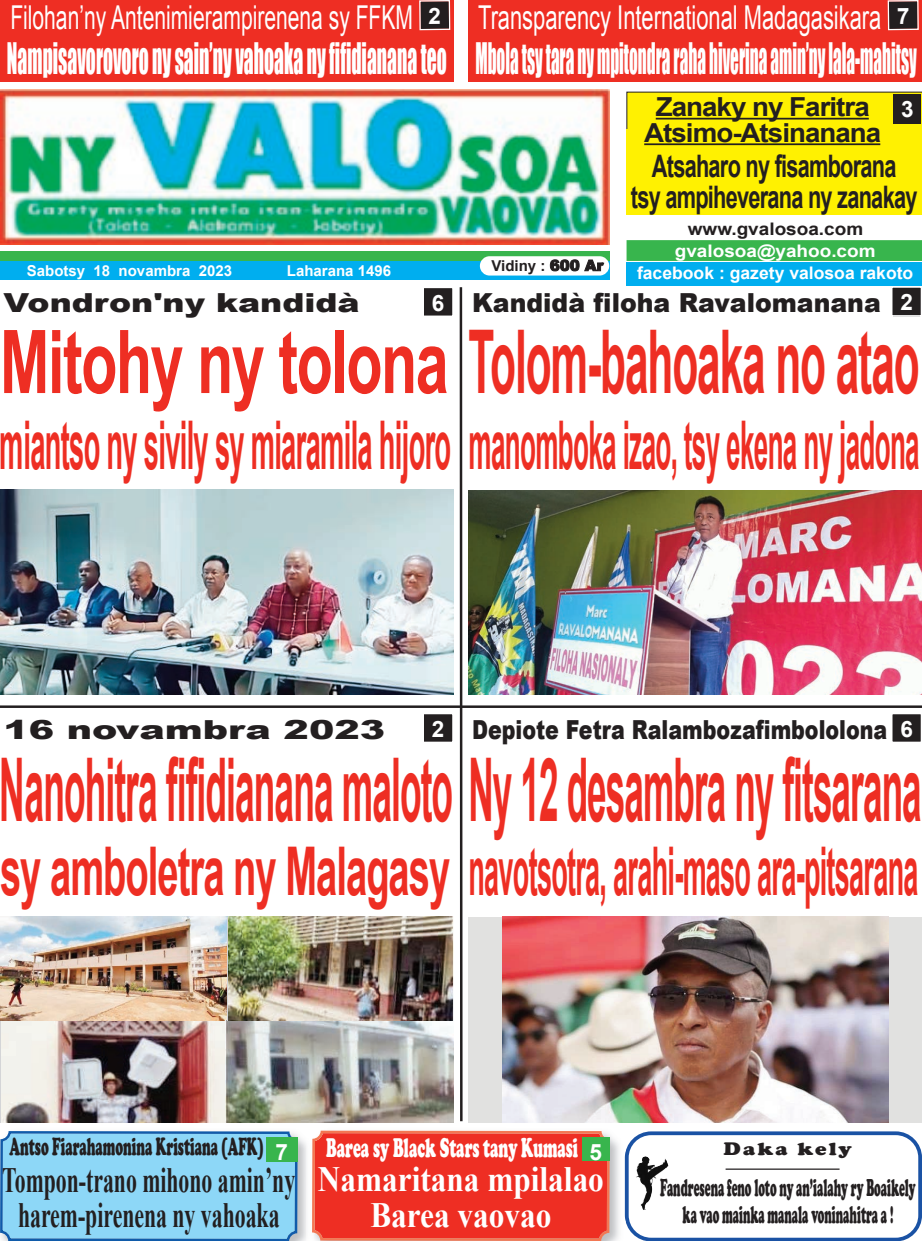
<style>
.page{position:relative;width:922px;height:1241px;background:#fff}
.page>*{position:absolute;margin:0;border:0;box-sizing:border-box;transform-origin:0 0}
.t1{font:700 88px "Arial";letter-spacing:-.025em;color:#ee2e23;scale:.4 1}
.t2{font:700 88px "Arial";letter-spacing:-.025em;color:#ee2e23;scale:.67 1}
.t3{font:700 67.25px "Arial";letter-spacing:-.025em;color:#ee2e23;scale:.41 1}
.t4{font:700 67.25px "Arial";letter-spacing:-.025em;color:#ee2e23;scale:.57 1}
.t5{font:39.88px "Impact";color:#fff;scale:.43 1}
.t6{font:39.88px "Impact";color:#fff;scale:.49 1}
.t7{font:700 35.5px/35.5px "Times New Roman";color:#231f20;text-align:center;scale:.61 1}
.t8{font:700 35.5px/35.5px "Times New Roman";color:#fff;text-align:center;scale:.88 1}
.t9{font:32.88px "Arial";color:#fff;scale:.67 1}
.t10{font:32.88px "Arial";color:#fff;scale:.64 1}
.t11{font:700 31px/31px "Arial";letter-spacing:-.035em;color:#231f20;text-align:center;scale:.7 1}
.t12{font:900 27.88px "Cooper";color:#fff;scale:.53 1}
.t13{font:900 26.25px "Arial";color:#231f20;scale:.79 1}
.t14{font:700 26.25px/25.6px "Arial";letter-spacing:-.035em;color:#231f20;text-align:center;scale:1.06 1}
.t15{font:900 26.25px "Arial";color:#231f20;scale:.96 1}
.t16{font:900 26.25px "Arial";color:#231f20;scale:1.26 1}
.t17{font:900 26.25px "Arial";color:#231f20;scale:1.45 1}
.t18{font:900 25.5px "Cooper";color:#231f20;scale:.51 1}
.t19{font:900 25.25px/26.9px "Cooper";color:#231f20;text-align:center;scale:.44 1}
.t20{font:700 22.5px "Arial";color:#fff}
.t21{font:900 18.38px "Cooper";letter-spacing:.1em;color:#231f20;scale:1.18 1}
.t22{font:700 17.25px "Arial";color:#fff}
.t23{font:700 17.25px "Arial";color:#fff;scale:1.1 1}
.t24{font:700 17.25px "Arial";color:#231f20;scale:1.1 1}
.t25{font:700 15px "Arial";color:#fff}
.t26{font:700 15px "Arial";color:#231f20}
.s1{font-weight:900}
</style>
<div class="page">
<svg style="left:626px;top:92px;width:295px;height:37px"></svg>
<div style="left:893px;top:94px;width:27px;height:29px;background:#231f20"></div>
<div style="left:0;top:251px;width:609px;height:18px;background:#38b54d"></div>
<img style="left:0;top:90px;width:609px;height:155px">
<div style="left:0;top:262px;width:609px;height:18px;background:#00aeef"></div>
<div style="left:626px;top:240px;width:295px;height:21px;background:#38b54d"></div>
<div style="left:626px;top:262px;width:295px;height:23px;background:#00aeef"></div>
<div style="left:480px;top:256px;width:129px;height:19px;background:#fff;border-radius:10px"></div>
<div style="left:0;top:0;width:453px;height:82px;background:#ee2e23"></div>
<div style="left:420px;top:1px;width:29px;height:28px;background:#231f20"></div>
<div style="left:419px;top:0;width:31px;height:30px;border:1px solid #fff"></div>
<div style="left:468px;top:0;width:453px;height:82px;background:#ee2e23"></div>
<div style="left:888px;top:1px;width:29px;height:28px;background:#231f20"></div>
<div style="left:887px;top:0;width:31px;height:30px;border:1px solid #fff"></div>
<svg style="left:625px;top:1131px;width:296px;height:109px"></svg>
<img style="left:635px;top:1155px;width:33px;height:55px">
<img style="left:297px;top:1135px;width:323px;height:105px">
<img style="left:624px;top:1156px;width:1px;height:61px">
<svg style="left:313px;top:1130px;width:296px;height:110px"></svg>
<div style="left:582px;top:1136px;width:27px;height:24px;background:#38b54d"></div>
<img style="left:306px;top:1135px;width:7px;height:105px">
<img style="left:312px;top:1138px;width:1px;height:94px">
<div style="left:0;top:1131px;width:297px;height:109px;background:#8dd7f7"></div>
<div style="left:266px;top:1137px;width:31px;height:24px;background:#38b54d"></div>
<hr style="left:725px;top:1168px;width:114px;height:1px;background:#231f20">
<svg style="left:458px;top:287px;width:5px;height:835px"></svg>
<div style="left:891px;top:287px;width:30px;height:30px;border:1px solid #fff"></div>
<div style="left:892px;top:288px;width:28px;height:27px;background:#231f20"></div>
<div style="left:891px;top:286px;width:30px;height:30px;border:1px solid #fff"></div>
<img style="left:2px;top:1020px;width:224px;height:102px">
<img style="left:0;top:916px;width:227px;height:104px">
<img style="left:226px;top:1020px;width:227px;height:102px">
<img style="left:227px;top:916px;width:226px;height:104px">
<div style="left:424px;top:288px;width:28px;height:27px;background:#231f20"></div>
<div style="left:422px;top:287px;width:31px;height:30px;border:1px solid #fff"></div>
<img style="left:468px;top:490px;width:453px;height:204px">
<div style="left:892px;top:714px;width:28px;height:27px;background:#231f20"></div>
<div style="left:891px;top:713px;width:30px;height:29px;border:1px solid #fff"></div>
<div style="left:468px;top:916px;width:453px;height:206px;background:#e1e1e0"></div>
<img style="left:502px;top:916px;width:385px;height:206px">
<div style="left:424px;top:714px;width:28px;height:27px;background:#231f20"></div>
<div style="left:422px;top:713px;width:31px;height:29px;border:1px solid #fff"></div>
<hr style="left:0;top:705px;width:921px;height:2px;background:#231f20">
<img style="left:0;top:489px;width:453px;height:205px">
<div style="left:626px;top:129px;width:295px;height:86px;background:#fff101"></div>
<hr style="left:655px;top:118px;width:213px;height:1px;background:#231f20">
<hr style="left:644px;top:143px;width:236px;height:2px;background:#231f20">
<h3 class="t10" style="left:10px;top:-1px;width:630px">Filohan’ny Antenimierampirenena sy FFKM</h3>
<h3 class="t9" style="left:478px;top:-1px;width:603px">Transparency International Madagasikara</h3>
<h3 class="t6" style="left:7px;top:34px;width:898px">Nampisavorovoro ny sain’ny vahoaka ny fifidianana teo</h3>
<h3 class="t5" style="left:475px;top:34px;width:1027px">Mbola tsy tara ny mpitondra raha hiverina amin’ny lala-mahitsy</h3>
<p class="t14" style="left:644px;top:94px;width:225px">Zanaky ny Faritra<br>Atsimo-Atsinanana</p>
<p class="t20" style="left:900px;top:96px;width:14px">3</p>
<p class="t11" style="left:630px;top:150px;width:410px">Atsaharo ny fisamborana<br>tsy ampiheverana ny zanakay</p>
<p class="t25" style="left:27px;top:263px;width:207px">Sabotsy 18 novambra 2023</p>
<p class="t25" style="left:287px;top:263px;width:106px">Laharana 1496</p>
<p class="t26" style="left:491px;top:257px;width:113px">Vidiny : <span class="s1">600 Ar</span></p>
<p class="t24" style="left:687px;top:220px;width:161px">www.gvalosoa.com</p>
<p class="t22" style="left:637px;top:263px;width:278px">facebook : gazety valosoa rakoto</p>
<p class="t23" style="left:674px;top:241px;width:184px">gvalosoa@yahoo.com</p>
<p class="t15" style="left:472px;top:283px;width:427px">Kandidà filoha Ravalomanana</p>
<h1 class="t2" style="left:0;top:313px;width:1373px">Mitohy ny tolona Tolom-bahoaka no atao</h1>
<p class="t16" style="left:4px;top:283px;width:284px">Vondron'ny kandidà</p>
<p class="t20" style="left:900px;top:290px;width:14px">28</p>
<p class="t20" style="left:432px;top:290px;width:14px">6</p>
<h2 class="t3" style="left:0;top:407px;width:2243px">miantso ny sivily sy miaramila hijoro manomboka izao, tsy ekena ny jadona</h2>
<p class="t13" style="left:472px;top:710px;width:527px">Depiote Fetra Ralambozafimbololona</p>
<h1 class="t1" style="left:0;top:740px;width:2304px">Nanohitra fifidianana maloto Ny 12 desambra ny fitsarana</h1>
<p class="t17" style="left:4px;top:710px;width:264px">16 novambra 2023</p>
<p class="t20" style="left:432px;top:716px;width:14px">2</p>
<p class="t20" style="left:900px;top:716px;width:14px">6</p>
<h2 class="t4" style="left:0;top:834px;width:1612px">sy amboletra ny Malagasy navotsotra, arahi-maso ara-pitsarana</h2>
<p class="t18" style="left:10px;top:1131px;width:547px">Antso Fiarahamonina Kristiana (AFK) <sub>7</sub></p>
<h3 class="t7" style="left:2px;top:1161px;width:481px">Tompon-trano mihono amin’ny harem-pirenena ny vahoaka</h3>
<p class="t12" style="left:326px;top:1131px;width:521px">Barea sy Black Stars tany Kumasi <sub>5</sub></p>
<h3 class="t8" style="left:318px;top:1161px;width:326px">Namaritana mpilalao<br>Barea vaovao</h3>
<p class="t21" style="left:723px;top:1137px;width:110px">Daka kely</p>
<p class="t19" style="left:660px;top:1173px;width:581px">Fandresena feno loto ny an’ialahy ry Boaikely ka vao mainka manala voninahitra a !</p>
</div>
